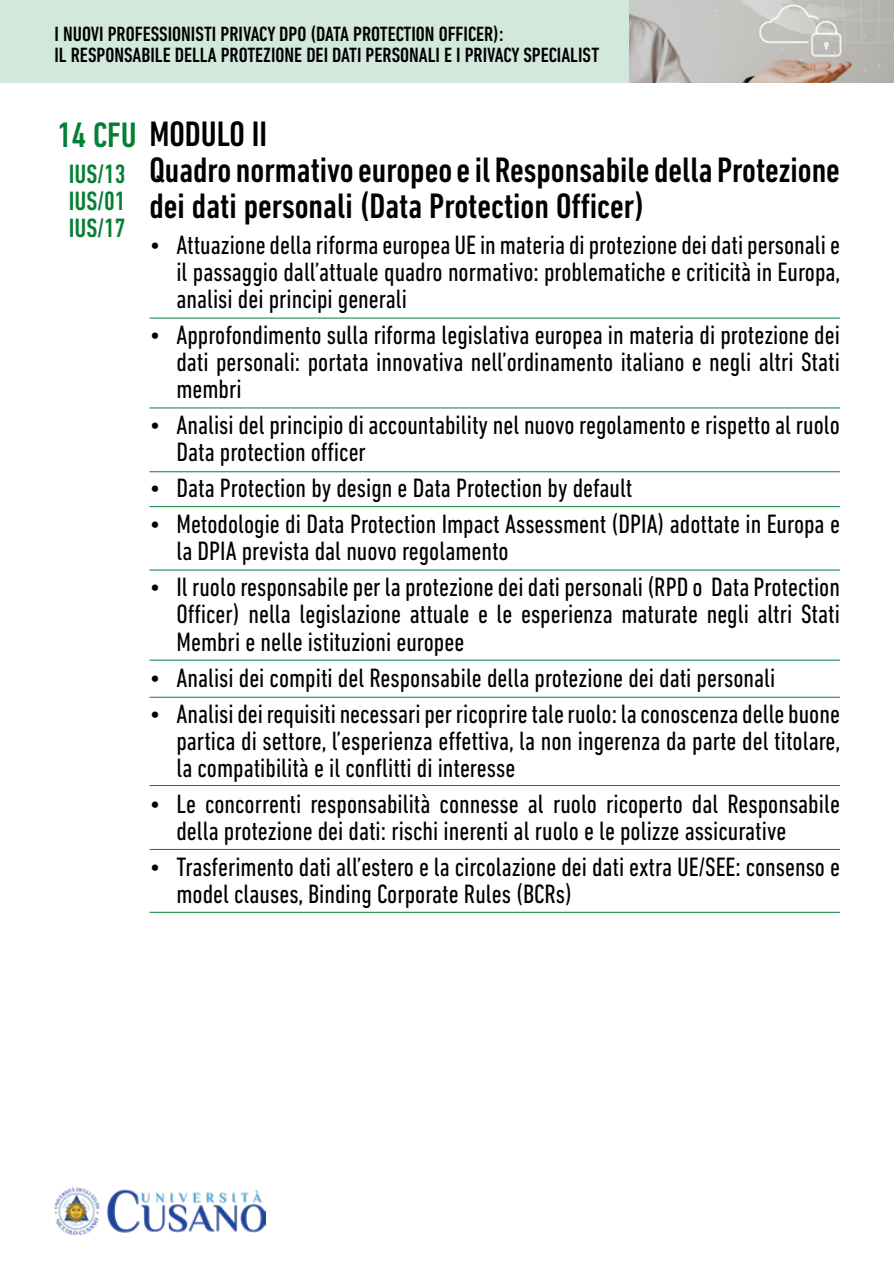
<style>
.page{position:relative;width:894px;height:1264px;background:#fff}
.page>*{position:absolute;margin:0;border:0;box-sizing:border-box;transform-origin:0 0}
.t1{font:500 condensed 36px/36px "DIN Next LT Pro";color:#000}
.t2{font:condensed 27px/27px "DIN Next LT Pro";color:#000;text-align:justify}
.t3{font:500 condensed 27px/27px "DIN Next LT Pro";color:#067f36;text-align:justify}
.t4{font:500 condensed 21px/21px "DIN Next LT Pro";color:#000}
.s1{color:#067f36}
</style>
<div class="page">
<img style="left:54px;top:1187px;width:211px;height:47px">
<div style="left:0;top:0;width:893px;height:83px;background:#d2e8dc"></div>
<hr style="left:149px;top:318px;width:690px;height:1px;background:#067f36">
<hr style="left:149px;top:407px;width:690px;height:1px;background:#067f36">
<hr style="left:149px;top:471px;width:690px;height:1px;background:#067f36">
<hr style="left:149px;top:506px;width:690px;height:1px;background:#067f36">
<hr style="left:149px;top:569px;width:690px;height:1px;background:#067f36">
<hr style="left:149px;top:659px;width:690px;height:1px;background:#067f36">
<hr style="left:149px;top:696px;width:690px;height:1px;background:#067f36">
<hr style="left:149px;top:785px;width:690px;height:1px;background:#067f36">
<hr style="left:149px;top:849px;width:690px;height:1px;background:#067f36">
<hr style="left:149px;top:911px;width:690px;height:1px;background:#067f36">
<img style="left:630px;top:0;width:263px;height:83px">
<p class="t4" style="left:54px;top:23px;width:546px">I NUOVI PROFESSIONISTI PRIVACY DPO (DATA PROTECTION OFFICER):<br>IL RESPONSABILE DELLA PROTEZIONE DEI DATI PERSONALI E I PRIVACY SPECIALIST</p>
<h1 class="t1" style="left:149px;top:116px;width:692px;text-indent:-92px"><span class="s1">14 CFU</span> MODULO II<br>Quadro normativo europeo e il Responsabile della Protezione dei dati personali (Data Protection Officer)</h1>
<p class="t2" style="left:176px;top:231px;width:665px;text-indent:-27px">• Attuazione della riforma europea UE in materia di protezione dei dati personali e il passaggio dall’attuale quadro normativo: problematiche e criticità in Europa, analisi dei principi generali</p>
<p class="t2" style="left:176px;top:321px;width:665px;text-indent:-27px">• Approfondimento sulla riforma legislativa europea in materia di protezione dei dati personali: portata innovativa nell’ordinamento italiano e negli altri Stati membri</p>
<p class="t2" style="left:176px;top:411px;width:665px;text-indent:-27px">• Analisi del principio di accountability nel nuovo regolamento e rispetto al ruolo<br>Data protection officer</p>
<p class="t2" style="left:149px;top:474px;width:484px">• Data Protection by design e Data Protection by default</p>
<p class="t2" style="left:176px;top:510px;width:665px;text-indent:-27px">• Metodologie di Data Protection Impact Assessment (DPIA) adottate in Europa e la DPIA prevista dal nuovo regolamento</p>
<p class="t2" style="left:176px;top:573px;width:665px;text-indent:-27px">• Il ruolo responsabile per la protezione dei dati personali (RPD o Data Protection Officer) nella legislazione attuale e le esperienza maturate negli altri Stati Membri e nelle istituzioni europee</p>
<p class="t2" style="left:149px;top:663px;width:627px">• Analisi dei compiti del Responsabile della protezione dei dati personali</p>
<p class="t2" style="left:176px;top:699px;width:665px;text-indent:-27px">• Analisi dei requisiti necessari per ricoprire tale ruolo: la conoscenza delle buone partica di settore, l’esperienza effettiva, la non ingerenza da parte del titolare, la compatibilità e il conflitti di interesse</p>
<p class="t2" style="left:176px;top:789px;width:665px;text-indent:-27px">• Le concorrenti responsabilità connesse al ruolo ricoperto dal Responsabile della protezione dei dati: rischi inerenti al ruolo e le polizze assicurative</p>
<p class="t2" style="left:176px;top:852px;width:665px;text-indent:-27px">• Trasferimento dati all’estero e la circolazione dei dati extra UE/SEE: consenso e model clauses, Binding Corporate Rules (BCRs)</p>
<p class="t3" style="left:69px;top:160px;width:58px">IUS/13<br>IUS/01<br>IUS/17</p>
</div>
